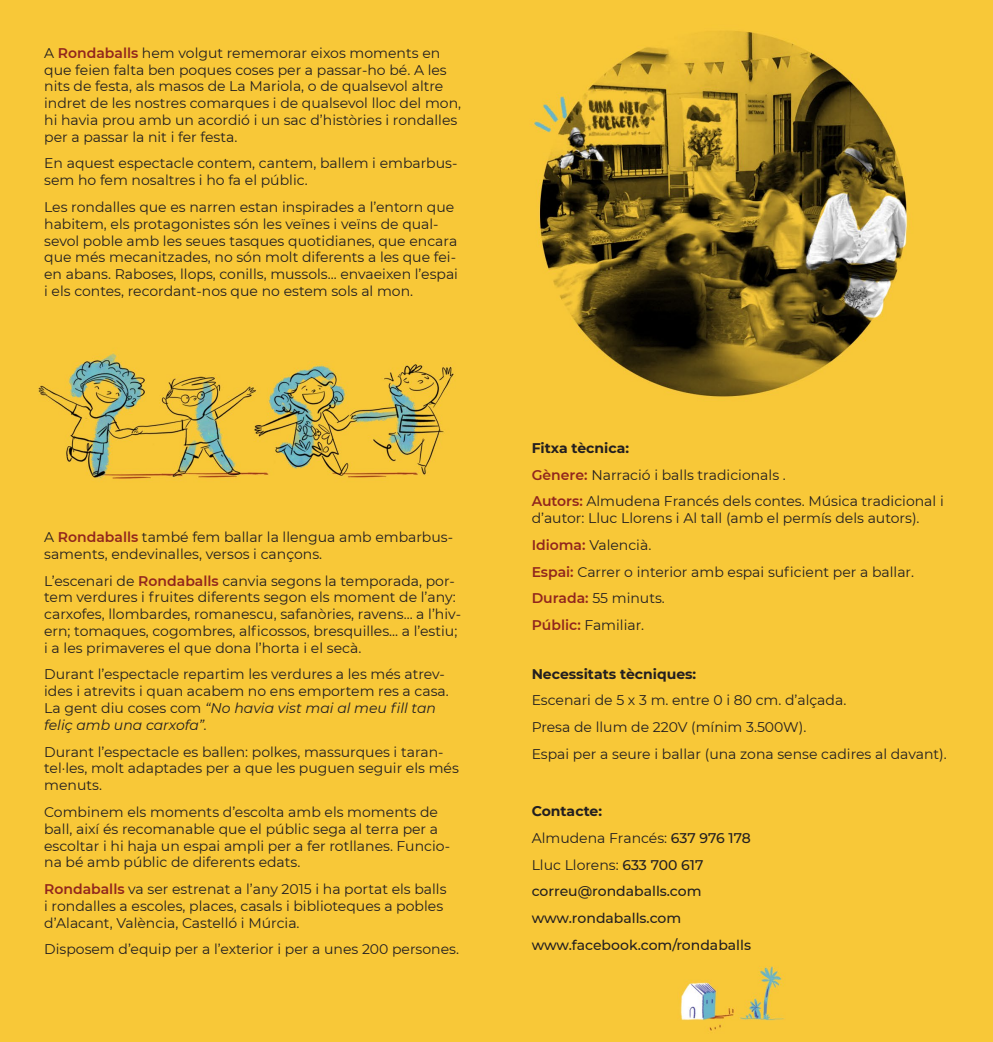
<style>
.page{position:relative;width:993px;height:1042px;background:#fff}
.page>*{position:absolute;margin:0;border:0;box-sizing:border-box;transform-origin:0 0}
.t1{font:14px/16.8px "Montserrat";color:#231f20}
.t2{font:500 14px/26.8px "Montserrat";color:#231f20}
.t3{font:700 14px "Montserrat";color:#231f20}
.s1{font-weight:600;color:#91261d}
.s2{font-style:italic}
.s3{font-weight:700}
.s4{font-weight:400}
</style>
<div class="page">
<img style="left:0;top:0;width:992px;height:1042px">
<p class="t1" style="left:44px;top:44px;width:418px">A <span class="s1">Rondaballs</span> hem volgut rememorar eixos moments en que feien falta ben poques coses per a passar-ho bé. A les nits de festa, als masos de La Mariola, o de qualsevol altre indret de les nostres comarques i de qualsevol lloc del mon, hi havia prou amb un acordió i un sac d’històries i rondalles per a passar la nit i fer festa.</p>
<p class="t1" style="left:44px;top:155px;width:414px">En aquest espectacle contem, cantem, ballem i embarbus&shy;sem ho fem nosaltres i ho fa el públic.</p>
<p class="t1" style="left:44px;top:198px;width:415px">Les rondalles que es narren estan inspirades a l’entorn que habitem, els protagonistes són les veïnes i veïns de qual&shy;sevol poble amb les seues tasques quotidianes, que encara que més mecanitzades, no són molt diferents a les que fei&shy;en abans. Raboses, llops, conills, mussols... envaeixen l’espai i els contes, recordant-nos que no estem sols al mon.</p>
<p class="t1" style="left:44px;top:528px;width:410px">A <span class="s1">Rondaballs</span> també fem ballar la llengua amb embarbus&shy;saments, endevinalles, versos i cançons.</p>
<p class="t1" style="left:44px;top:572px;width:418px">L’escenari de <span class="s1">Rondaballs</span> canvia segons la temporada, por&shy;tem verdures i fruites diferents segon els moment de l’any: carxofes, llombardes, romanescu, safanòries, ravens... a l’hiv&shy;ern; tomaques, cogombres, alficossos, bresquilles... a l’estiu; i a les primaveres el que dona l’horta i el secà.</p>
<p class="t1" style="left:44px;top:665px;width:406px">Durant l’espectacle repartim les verdures a les més atrev&shy;ides i atrevits i quan acabem no ens emportem res a casa.<br>La gent diu coses com <span class="s2">“No havia vist mai al meu fill tan feliç amb una carxofa”.</span></p>
<p class="t1" style="left:44px;top:743px;width:416px">Durant l’espectacle es ballen: polkes, massurques i taran&shy;tel·les, molt adaptades per a que les puguen seguir els més menuts.</p>
<p class="t1" style="left:44px;top:803px;width:407px">Combinem els moments d’escolta amb els moments de ball, així és recomanable que el públic sega al terra per a escoltar i hi haja un espai ampli per a fer rotllanes. Funcio&shy;na bé amb públic de diferents edats.</p>
<p class="t1" style="left:44px;top:880px;width:404px"><span class="s1">Rondaballs</span> va ser estrenat a l’any 2015 i ha portat els balls i rondalles a escoles, places, casals i biblioteques a pobles d’Alacant, València, Castelló i Múrcia.</p>
<p class="t1" style="left:44px;top:940px;width:416px">Disposem d’equip per a l’exterior i per a unes 200 persones.</p>
<p class="t1" style="left:531px;top:434px;width:413px;line-height:26.8px"><span class="s3">Fitxa tècnica:<br></span><span class="s1">Gènere:</span> Narració i balls tradicionals .<br><span class="s1">Autors:</span> Almudena Francés dels contes. Música tradicional i</p>
<p class="t1" style="left:531px;top:504px;width:389px;line-height:26.8px">d’autor: Lluc Llorens i Al tall (amb el permís dels autors).<br><span class="s1">Idioma:</span> Valencià.<br><span class="s1">Espai:</span> Carrer o interior amb espai suficient per a ballar.<br><span class="s1">Durada:</span> 55 minuts.<br><span class="s1">Públic:</span> Familiar.</p>
<p class="t3" style="left:531px;top:663px;width:166px">Necessitats tècniques:</p>
<p class="t1" style="left:531px;top:686px;width:416px;line-height:26.8px">Escenari de 5 x 3 m. entre 0 i 80 cm. d’alçada.<br>Presa de llum de 220V (mínim 3.500W).<br>Espai per a seure i ballar (una zona sense cadires al davant).</p>
<p class="t2" style="left:531px;top:797px;width:221px"><span class="s3">Contacte:<br></span><span class="s4">Almudena Francés:</span> 637 976 178<br><span class="s4">Lluc Llorens:</span> 633 700 617 correu@rondaballs.com www.rondaballs.com www.facebook.com/rondaballs</p>
</div>
